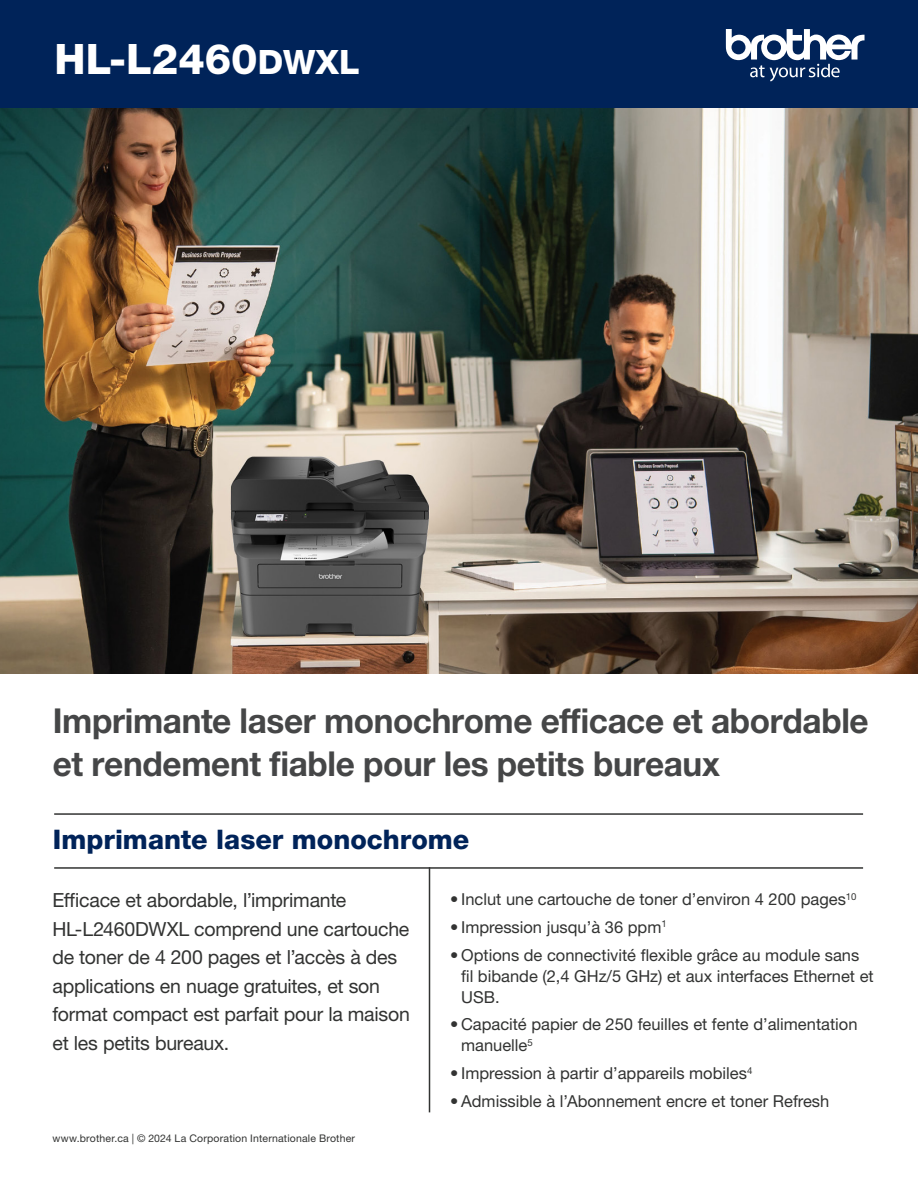
<style>
.page{position:relative;width:918px;height:1188px;background:#fff}
.page>*{position:absolute;margin:0;border:0;box-sizing:border-box;transform-origin:0 0}
.t1{font:42px "Helvetica Neue LTW1 G Hv SC800";color:#fff}
.t2{font:700 34.35px/43px "Helvetica Neue LTW1 G";letter-spacing:-.01em;color:#454647}
.t3{font:800 27px "Helvetica Neue LTW1 G";color:#002359}
.t4{font:19.5px/28.5px "Helvetica Neue LTW1 G";letter-spacing:-.015em;color:#323332}
.t5{font:16.5px/21px "Helvetica Neue LTW1 G";color:#323332}
.t6{font:10.5px "Helvetica Neue LTW1 G";letter-spacing:.015em;color:#323332}
.s1{font-size:33.6px}
</style>
<div class="page">
<img style="left:0;top:108px;width:918px;height:565px">
<hr style="left:54px;top:813px;width:809px;height:2px;background:#323332">
<hr style="left:429px;top:867px;width:1px;height:245px;background:#323332">
<hr style="left:54px;top:867px;width:809px;height:2px;background:#323332">
<div style="left:0;top:0;width:918px;height:108px;background:#002359"></div>
<svg style="left:726px;top:29px;width:139px;height:52px"></svg>
<p class="t1" style="left:55px;top:34px;width:304px">HL-L2460<span class="s1">dwxl</span></p>
<p class="t2" style="left:53px;top:699px;width:817px">Imprimante laser monochrome efficace et abordable et rendement fiable pour les petits bureaux</p>
<p class="t3" style="left:53px;top:823px;width:418px">Imprimante laser monochrome</p>
<p class="t4" style="left:52px;top:886px;width:359px">Efficace et abordable, l’imprimante HL-L2460DWXL comprend une cartouche de toner de 4 200 pages et l’accès à des applications en nuage gratuites, et son format compact est parfait pour la maison et les petits bureaux.</p>
<p class="t6" style="left:52px;top:1132px;width:304px">www.brother.ca | © 2024 La Corporation Internationale Brother</p>
<p class="t5" style="left:450px;top:889px;width:408px">• Inclut une cartouche de toner d’environ 4 200 pages<sup>10</sup></p>
<p class="t5" style="left:450px;top:916px;width:218px">• Impression jusqu’à 36 ppm<sup>1</sup></p>
<p class="t5" style="left:461px;top:944px;width:414px;text-indent:-11px">• Options de connectivité flexible grâce au module sans fil bibande (2,4 GHz/5 GHz) et aux interfaces Ethernet et<br>USB.</p>
<p class="t5" style="left:461px;top:1014px;width:398px;text-indent:-11px">• Capacité papier de 250 feuilles et fente d’alimentation manuelle<sup>5</sup></p>
<p class="t5" style="left:450px;top:1063px;width:304px">• Impression à partir d’appareils mobiles<sup>4</sup></p>
<p class="t5" style="left:450px;top:1090px;width:381px">• Admissible à l’Abonnement encre et toner Refresh</p>
</div>
